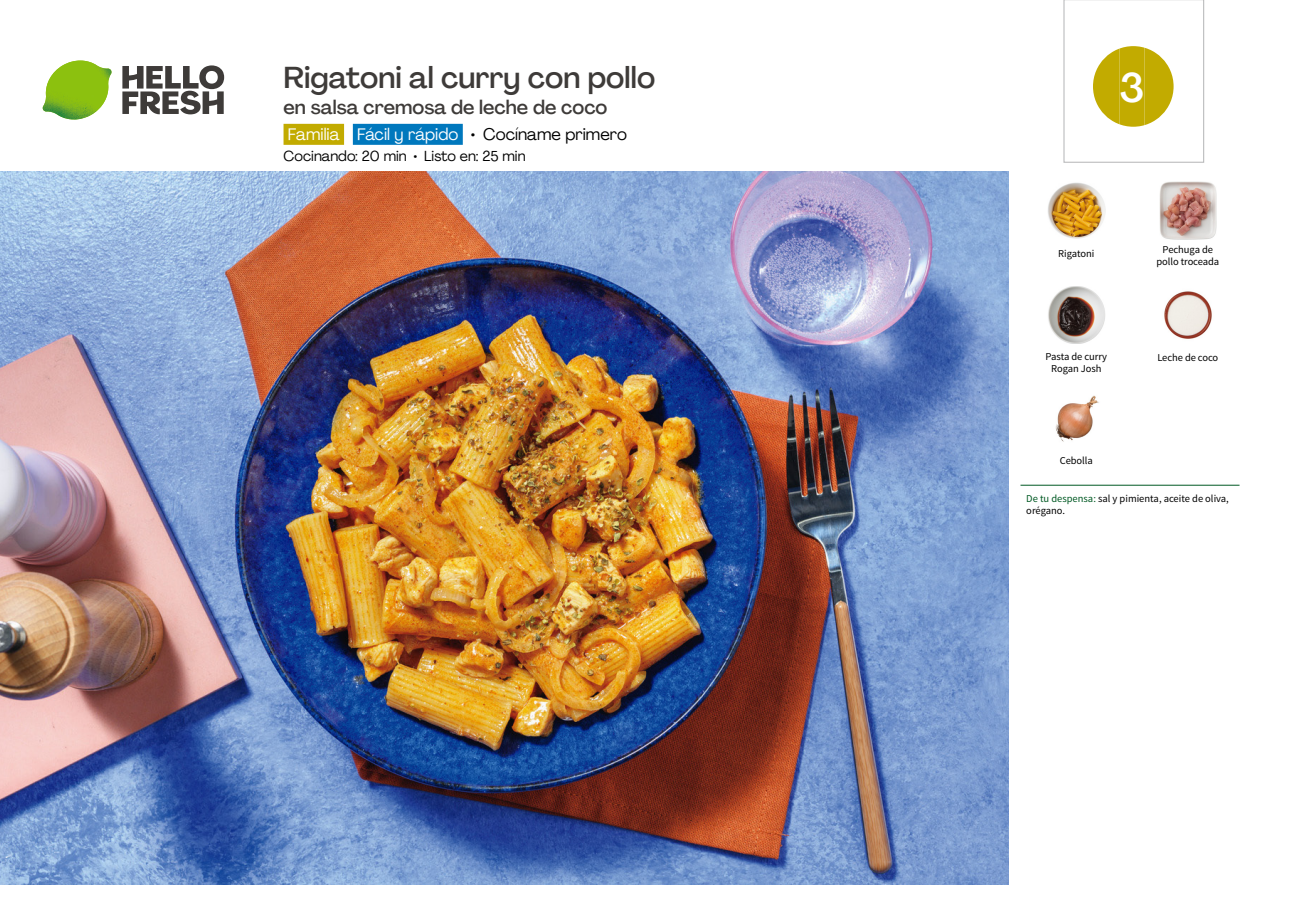
<style>
.page{position:relative;width:1289px;height:919px;background:#fff}
.page>*{position:absolute;margin:0;border:0;box-sizing:border-box;transform-origin:0 0}
.t1{font:500 40.5px "Agrandir";color:#fff}
.t2{font:500 30px "Agrandir";color:#3e3b39}
.t3{font:500 19.5px "Agrandir";color:#3e3b39}
.t4{font:16.5px "Agrandir";color:#fff}
.t5{font:14.25px "Agrandir";color:#000}
.t6{font:10.5px/12px "Source Sans Pro";letter-spacing:-.005em;color:#000}
.s1{color:#000}
.s2{color:#005923}
</style>
<div class="page">
<svg style="left:122px;top:65px;width:102px;height:49px"></svg>
<svg style="left:43px;top:60px;width:69px;height:60px"></svg>
<img style="left:0;top:172px;width:1008px;height:712px">
<div style="left:283px;top:124px;width:61px;height:21px;background:#c2ab00"></div>
<div style="left:353px;top:124px;width:110px;height:21px;background:#0078bd"></div>
<img style="left:1048px;top:182px;width:56px;height:57px">
<img style="left:1159px;top:182px;width:57px;height:57px">
<img style="left:1164px;top:291px;width:48px;height:48px">
<img style="left:1048px;top:286px;width:56px;height:58px">
<img style="left:1055px;top:395px;width:44px;height:47px">
<hr style="left:1020px;top:485px;width:219px;height:1px;background:#005923">
<svg style="left:1063px;top:0;width:141px;height:163px"></svg>
<h2 class="t2" style="left:283px;top:59px;width:373px">Rigatoni al curry con pollo</h2>
<h3 class="t3" style="left:283px;top:95px;width:325px">en salsa cremosa de leche de coco</h3>
<h3 class="t4" style="left:288px;top:124px;width:340px">Familia Fácil y rápido <span class="s1">• Cocíname primero</span></h3>
<h3 class="t5" style="left:283px;top:147px;width:243px">Cocinando: 20 min • Listo en: 25 min</h3>
<h1 class="t1" style="left:1119px;top:63px;width:26px">3</h1>
<p class="t6" style="left:1058px;top:247px;width:38px">Rigatoni</p>
<p class="t6" style="left:1156px;top:244px;width:64px;text-align:center">Pechuga de pollo troceada</p>
<p class="t6" style="left:1045px;top:350px;width:63px">Pasta de curry</p>
<p class="t6" style="left:1157px;top:352px;width:62px">Leche de coco</p>
<p class="t6" style="left:1051px;top:362px;width:52px">Rogan Josh</p>
<p class="t6" style="left:1059px;top:454px;width:35px">Cebolla</p>
<p class="t6" style="left:1026px;top:492px;width:204px"><span class="s2">De tu despensa:</span> sal y pimienta, aceite de oliva, orégano.</p>
</div>
